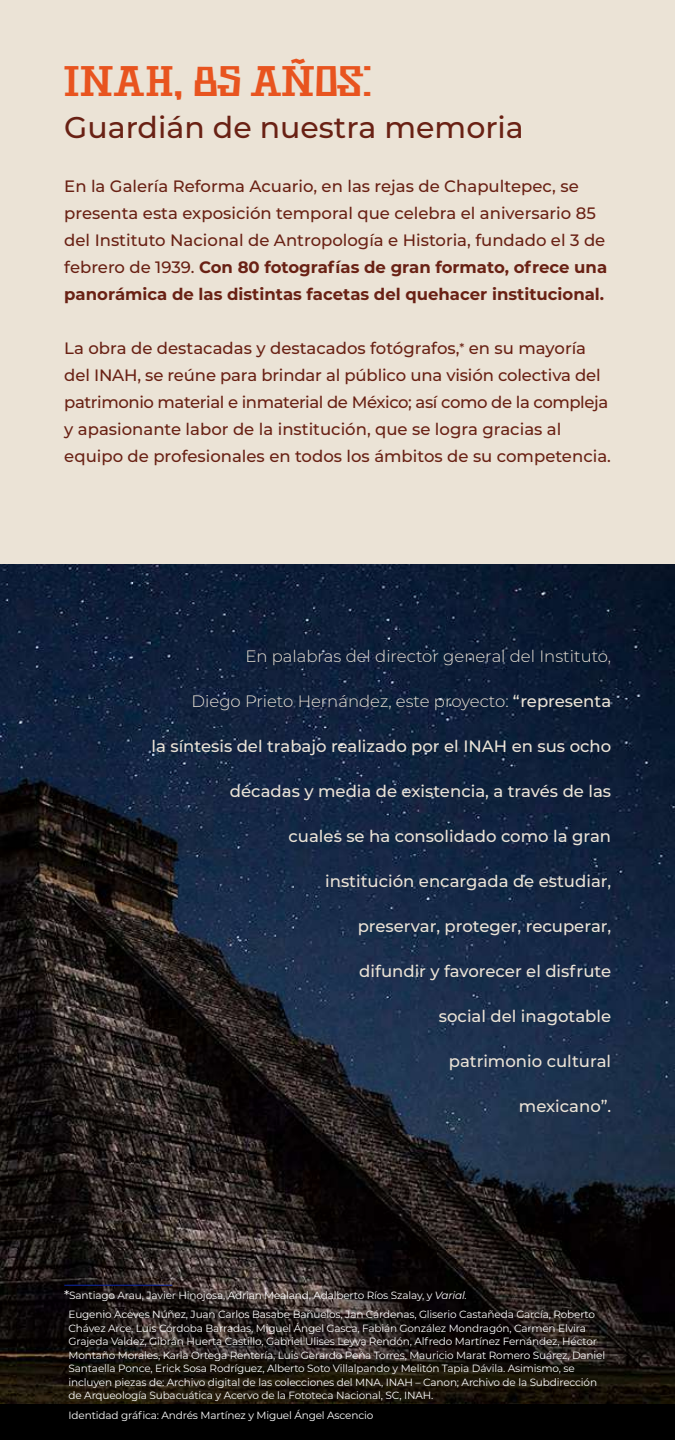
<style>
.page{position:relative;width:675px;height:1440px;background:#ebe3d6}
.page>*{position:absolute;margin:0;border:0;box-sizing:border-box;transform-origin:0 0}
.t1{font:43.5px "Aztec";color:#e8541f}
.t2{font:500 30px "Montserrat";color:#692114}
.t3{font:500 16.5px/27px "Montserrat";color:#692114}
.t4{font:500 16.5px "Montserrat";color:#ebe3d6}
.t5{font:300 16.5px "Montserrat";color:#ebe3d6}
.t6{font:10.5px/13.5px "Montserrat";letter-spacing:-.015em;color:#fff}
.s1{font-weight:700}
.s2{font-size:12.3px}
.s3{font-weight:500}
.s4{font-size:13.5px}
.s5{font-style:italic}
</style>
<div class="page">
<div style="left:0;top:564px;width:675px;height:876px;background:#000"></div>
<img style="left:0;top:564px;width:675px;height:840px">
<hr style="left:64px;top:1285px;width:108px;height:1px;background:#0d28a4">
<h1 class="t1" style="left:64px;top:56px;width:309px">INAH, 85 AÑOS:</h1>
<h2 class="t2" style="left:64px;top:107px;width:461px">Guardián de nuestra memoria</h2>
<p class="t3" style="left:64px;top:172px;width:544px">En la Galería Reforma Acuario, en las rejas de Chapultepec, se presenta esta exposición temporal que celebra el aniversario 85 del Instituto Nacional de Antropología e Historia, fundado el 3 de febrero de 1939. <span class="s1">Con 80 fotografías de gran formato, ofrece una panorámica de las distintas facetas del quehacer institucional.</span></p>
<p class="t3" style="left:64px;top:334px;width:548px">La obra de destacadas y destacados fotógrafos,<span class="s2">*</span> en su mayoría del INAH, se reúne para brindar al público una visión colectiva del patrimonio material e inmaterial de México; así como de la compleja y apasionante labor de la institución, que se logra gracias al equipo de profesionales en todos los ámbitos de su competencia.</p>
<h3 class="t5" style="left:245px;top:645px;width:367px">En palabras del director general del Instituto,</h3>
<h3 class="t5" style="left:192px;top:690px;width:421px">Diego Prieto Hernández, este proyecto: <span class="s3">“representa</span></h3>
<h3 class="t4" style="left:152px;top:735px;width:461px">la síntesis del trabajo realizado por el INAH en sus ocho</h3>
<h3 class="t4" style="left:230px;top:780px;width:383px">décadas y media de existencia, a través de las</h3>
<h3 class="t4" style="left:289px;top:825px;width:324px">cuales se ha consolidado como la gran</h3>
<h3 class="t4" style="left:325px;top:870px;width:288px">institución encargada de estudiar,</h3>
<h3 class="t4" style="left:358px;top:915px;width:255px">preservar, proteger, recuperar,</h3>
<h3 class="t4" style="left:359px;top:960px;width:253px">difundir y favorecer el disfrute</h3>
<h3 class="t4" style="left:439px;top:1005px;width:174px">social del inagotable</h3>
<h3 class="t4" style="left:449px;top:1050px;width:164px">patrimonio cultural</h3>
<h3 class="t4" style="left:519px;top:1095px;width:94px">mexicano”.</h3>
<p class="t6" style="left:69px;top:1285px;width:528px;line-height:19.5px;text-indent:-4px"><span class="s4">*</span>Santiago Arau, Javier Hinojosa, Adrian Mealand, Adalberto Ríos Szalay, y <span class="s5">Varial.<br></span>Eugenio Aceves Núñez, Juan Carlos Basabe Bañuelos, Jan Cárdenas, Gliserio Castañeda García, Roberto</p>
<p class="t6" style="left:69px;top:1321px;width:538px">Chávez Arce, Luis Córdoba Barradas, Miguel Ángel Gasca, Fabián González Mondragón, Carmen Elvira Grajeda Valdez, Gibrán Huerta Castillo, Gabriel Ulises Leyva Rendón, Alfredo Martínez Fernández, Héctor Montaño Morales, Karla Ortega Rentería, Luis Gerardo Peña Torres, Mauricio Marat Romero Suárez, Daniel Santaella Ponce, Erick Sosa Rodríguez, Alberto Soto Villalpando y Melitón Tapia Dávila. Asimismo, se incluyen piezas de: Archivo digital de las colecciones del MNA, INAH – Canon; Archivo de la Subdirección de Arqueología Subacuática y Acervo de la Fototeca Nacional, SC, INAH.</p>
<p class="t6" style="left:69px;top:1408px;width:306px">Identidad gráfica: Andrés Martínez y Miguel Ángel Ascencio</p>
</div>
